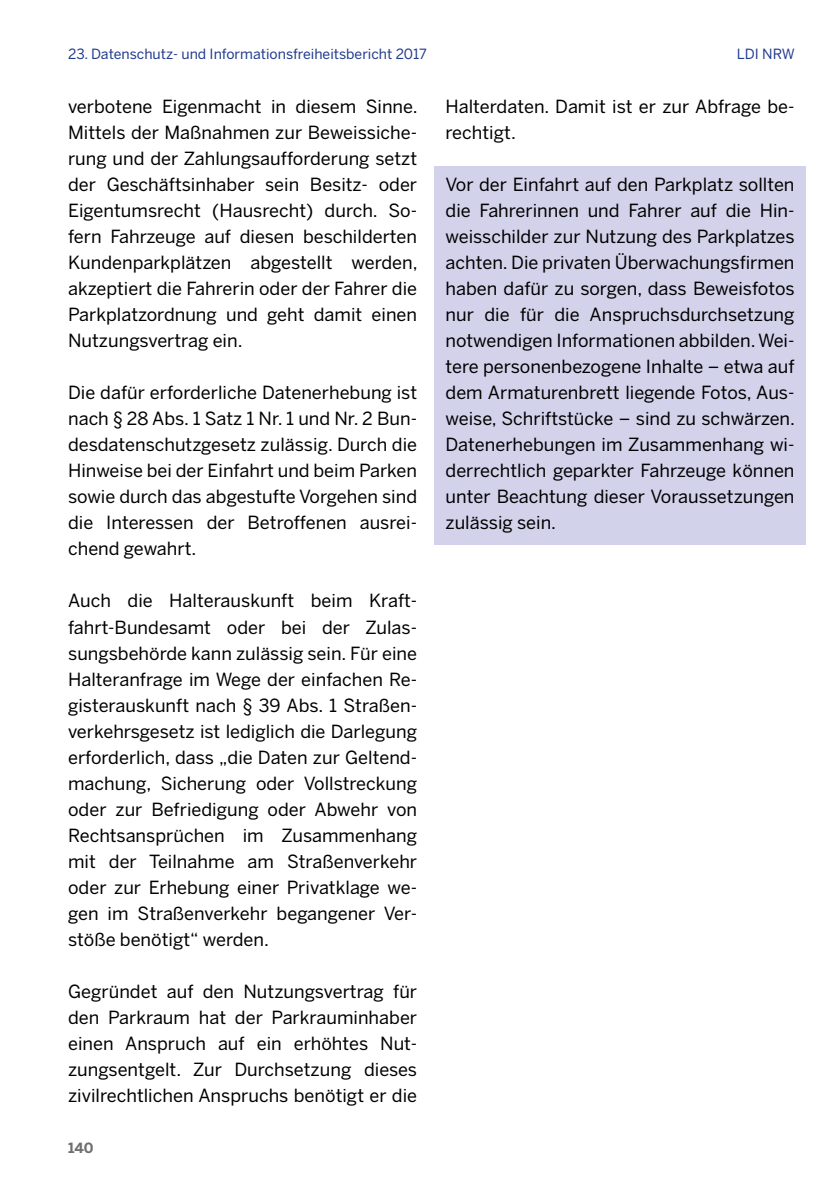
<style>
.page{position:relative;width:840px;height:1191px;background:#fff}
.page>*{position:absolute;margin:0;border:0;box-sizing:border-box;transform-origin:0 0}
.t1{font:18px/26px "Benton Sans";color:#000;text-align:justify}
.t2{font:14px "Benton Sans";color:#213a8f}
.t3{font:700 14px "Benton Sans";color:#706f6f}
</style>
<div class="page">
<div style="left:434px;top:166px;width:371px;height:378px;background:#d2d2eb"></div>
<p class="t2" style="left:68px;top:46px;width:360px">23. Datenschutz- und Informationsfreiheitsbericht 2017</p>
<p class="t1" style="left:68px;top:94px;width:351px">verbotene Eigenmacht in diesem Sinne.<br>Mittels der Maßnahmen zur Beweissiche&shy;rung und der Zahlungsaufforderung setzt der Geschäftsinhaber sein Besitz- oder Eigentumsrecht (Hausrecht) durch. So&shy;fern Fahrzeuge auf diesen beschilderten Kundenparkplätzen abgestellt werden, akzeptiert die Fahrerin oder der Fahrer die Parkplatzordnung und geht damit einen Nutzungsvertrag ein.</p>
<p class="t1" style="left:68px;top:380px;width:350px">Die dafür erforderliche Datenerhebung ist nach § 28 Abs. 1 Satz 1 Nr. 1 und Nr. 2 Bun&shy;desdatenschutzgesetz zulässig. Durch die Hinweise bei der Einfahrt und beim Parken sowie durch das abgestufte Vorgehen sind die Interessen der Betroffenen ausrei&shy;chend gewahrt.</p>
<p class="t1" style="left:68px;top:588px;width:350px">Auch die Halterauskunft beim Kraft&shy;fahrt-Bundesamt oder bei der Zulas&shy;sungsbehörde kann zulässig sein. Für eine Halteranfrage im Wege der einfachen Re&shy;gisterauskunft nach § 39 Abs. 1 Straßen&shy;verkehrsgesetz ist lediglich die Darlegung erforderlich, dass „die Daten zur Geltend&shy;machung, Sicherung oder Vollstreckung oder zur Befriedigung oder Abwehr von Rechtsansprüchen im Zusammenhang mit der Teilnahme am Straßenverkehr oder zur Erhebung einer Privatklage we&shy;gen im Straßenverkehr begangener Ver&shy;stöße benötigt“ werden.</p>
<p class="t1" style="left:68px;top:977px;width:350px">Gegründet auf den Nutzungsvertrag für den Parkraum hat der Parkrauminhaber einen Anspruch auf ein erhöhtes Nut&shy;zungsentgelt. Zur Durchsetzung dieses zivilrechtlichen Anspruchs benötigt er die</p>
<p class="t3" style="left:68px;top:1139px;width:27px">140</p>
<p class="t2" style="left:736px;top:46px;width:60px">LDI NRW</p>
<p class="t1" style="left:445px;top:94px;width:350px">Halterdaten. Damit ist er zur Abfrage be&shy;rechtigt.</p>
<p class="t1" style="left:445px;top:172px;width:351px">Vor der Einfahrt auf den Parkplatz sollten die Fahrerinnen und Fahrer auf die Hin&shy;weisschilder zur Nutzung des Parkplatzes achten. Die privaten Überwachungsfirmen haben dafür zu sorgen, dass Beweisfotos nur die für die Anspruchsdurchsetzung notwendigen Informationen abbilden. Wei&shy;tere personenbezogene Inhalte – etwa auf dem Armaturenbrett liegende Fotos, Aus&shy;weise, Schriftstücke – sind zu schwärzen.<br>Datenerhebungen im Zusammenhang wi&shy;derrechtlich geparkter Fahrzeuge können unter Beachtung dieser Voraussetzungen zulässig sein.</p>
</div>
